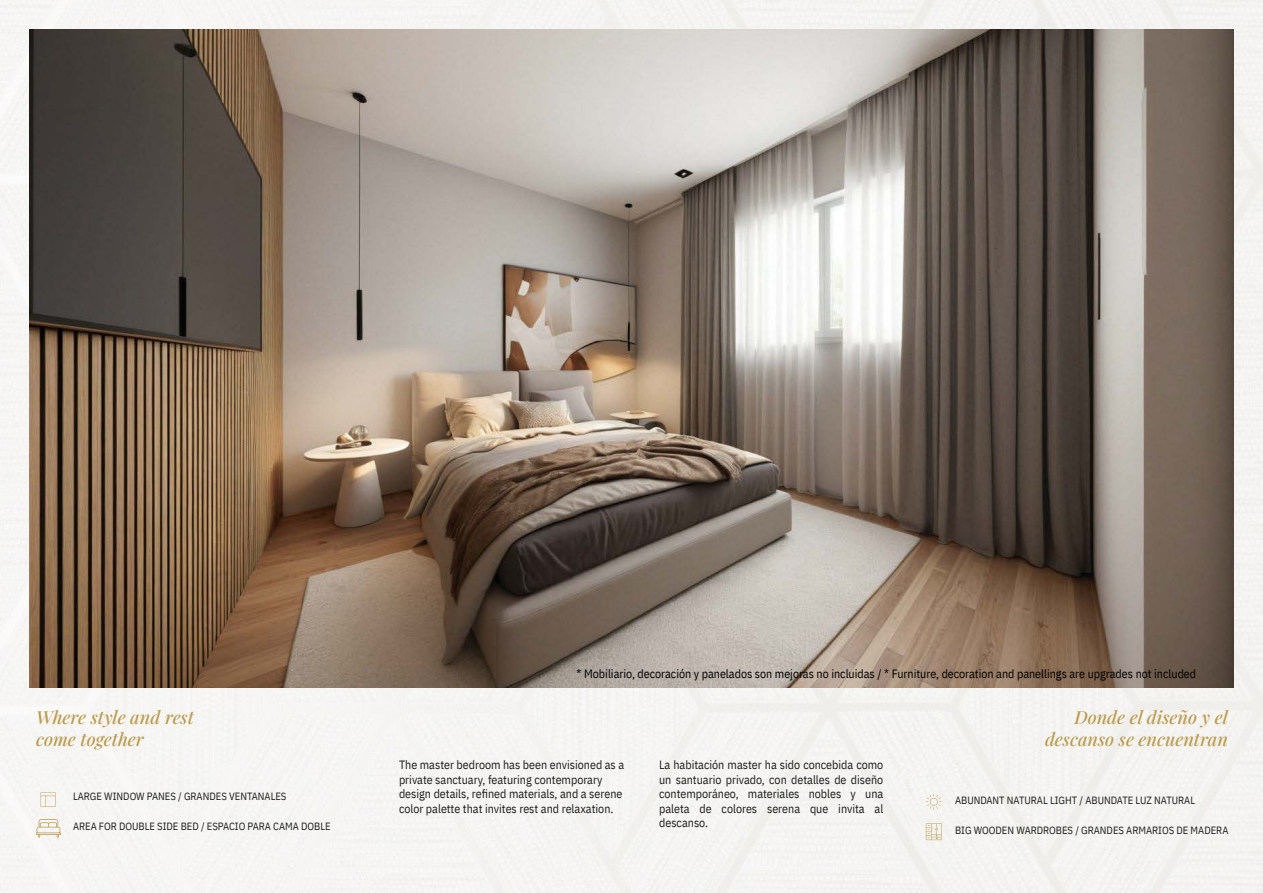
<style>
.page{position:relative;width:1263px;height:893px;background:#f5f5f3}
.page>*{position:absolute;margin:0;border:0;box-sizing:border-box;transform-origin:0 0}
.t1{font:italic 500 18px/21.6px "Playfair Display";color:#bb9c4e}
.t2{font:12px/14.4px "IBM Plex Sans Cond";color:#1d1d1b}
.t3{font:12px "IBM Plex Sans Cond";color:#000}
.t4{font:10.5px "IBM Plex Sans Cond";color:#1d1d1b}
</style>
<div class="page">
<svg style="left:41px;top:792px;width:14px;height:15px"></svg>
<svg style="left:36px;top:819px;width:25px;height:19px"></svg>
<img style="left:30px;top:30px;width:1203px;height:658px">
<svg style="left:926px;top:794px;width:16px;height:16px"></svg>
<svg style="left:926px;top:823px;width:16px;height:17px"></svg>
<p class="t3" style="left:577px;top:664px;width:621px">* Mobiliario, decoración y panelados son mejoras no incluidas / * Furniture, decoration and panellings are upgrades not included</p>
<h1 class="t1" style="left:36px;top:705px;width:159px">Where style and rest come together</h1>
<h1 class="t1" style="left:1045px;top:705px;width:184px;text-align:right">Donde el diseño y el descanso se encuentran</h1>
<p class="t2" style="left:399px;top:757px;width:227px">The master bedroom has been envisioned as a private sanctuary, featuring contemporary design details, refined materials, and a serene color palette that invites rest and relaxation.</p>
<p class="t2" style="left:659px;top:757px;width:226px;text-align:justify">La habitación master ha sido concebida como un santuario privado, con detalles de diseño contemporáneo, materiales nobles y una paleta de colores serena que invita al descanso.</p>
<p class="t4" style="left:73px;top:788px;width:215px">LARGE WINDOW PANES / GRANDES VENTANALES</p>
<p class="t4" style="left:73px;top:818px;width:259px">AREA FOR DOUBLE SIDE BED / ESPACIO PARA CAMA DOBLE</p>
<p class="t4" style="left:955px;top:792px;width:242px">ABUNDANT NATURAL LIGHT / ABUNDATE LUZ NATURAL</p>
<p class="t4" style="left:955px;top:822px;width:275px">BIG WOODEN WARDROBES / GRANDES ARMARIOS DE MADERA</p>
</div>
